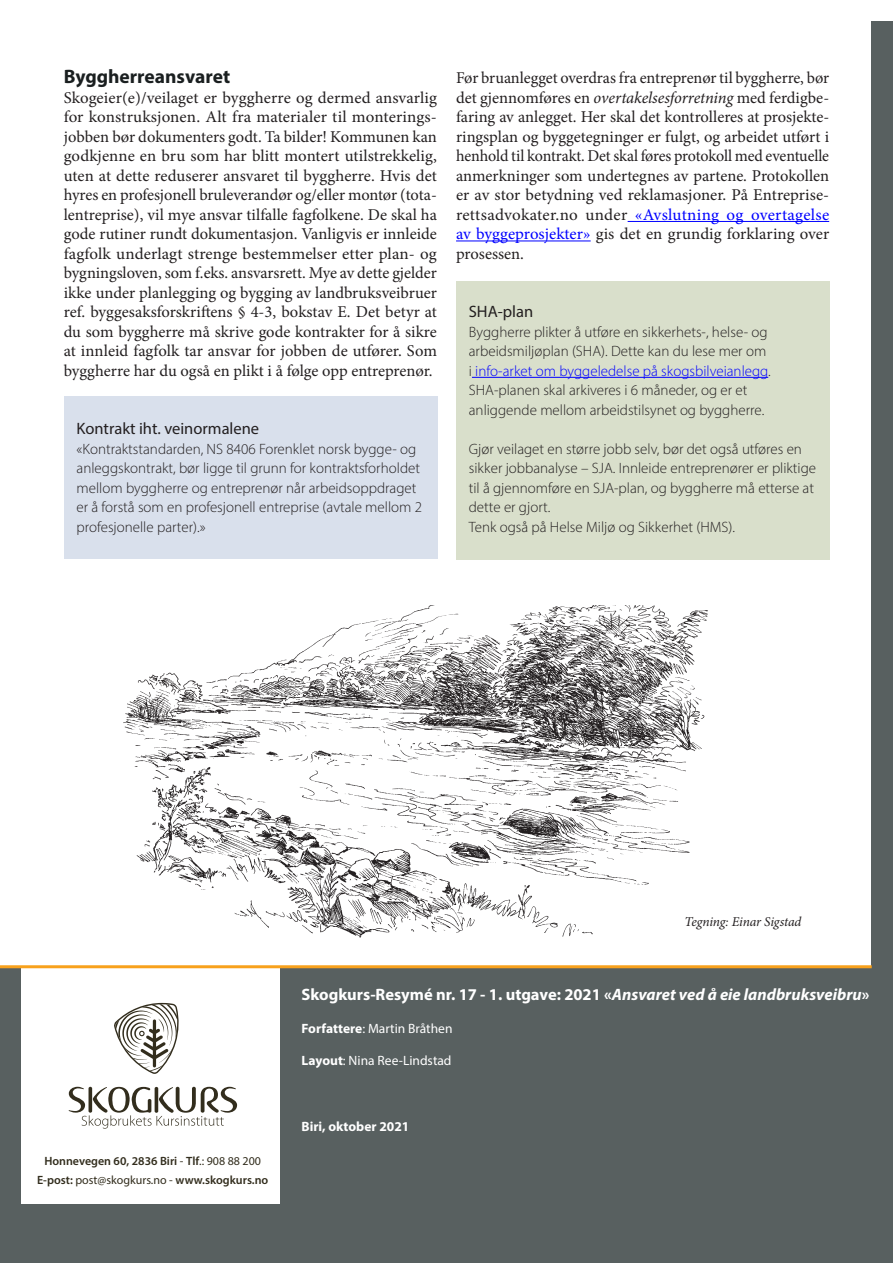
<style>
.page{position:relative;width:893px;height:1263px;background:#fff}
.page>*{position:absolute;margin:0;border:0;box-sizing:border-box;transform-origin:0 0}
.H2_Undertittel{font:700 19.5px "Myriad Pro";color:#1a1f20}
.Brødtekst{font:16.5px/19.5px "Minion Pro";color:#231f20;text-align:justify}
.t1{font:700 16.5px "Myriad Pro";color:#fff}
.Tekstboks{font:16.5px "Myriad Pro";color:#231f20}
.Tekstboks-2{font:300 15px/19.5px "Myriad Pro";color:#231f20}
.t2{font:13.5px "Myriad Pro";color:#fff}
.Billedtekst{font:italic 13.5px "Minion Pro";letter-spacing:-.01em;color:#231f20}
.t3{font:700 13.5px "Myriad Pro";color:#fff}
.t4{font:600 12px/19.5px "Myriad Pro";color:#322d1d;text-align:center}
.s1{font-style:italic}
.s2{color:#00f}
.s3{font-weight:700}
.s4{font-weight:400}
</style>
<div class="page">
<div style="left:872px;top:21px;width:21px;height:1242px;background:#586060"></div>
<div style="left:0;top:1204px;width:872px;height:59px;background:#586060"></div>
<div style="left:0;top:966px;width:21px;height:239px;background:#586060"></div>
<div style="left:280px;top:966px;width:613px;height:268px;background:#586060"></div>
<svg style="left:69px;top:1087px;width:168px;height:41px"></svg>
<svg style="left:114px;top:1003px;width:65px;height:71px"></svg>
<hr style="left:0;top:965px;width:872px;height:3px;background:#f8a11c">
<div style="left:64px;top:396px;width:373px;height:163px;background:#d9e0ec"></div>
<hr style="left:628px;top:221px;width:201px;height:1px;background:#00f">
<hr style="left:456px;top:241px;width:135px;height:1px;background:#00f">
<div style="left:456px;top:281px;width:373px;height:278px;background:#d9dfcb"></div>
<hr style="left:472px;top:377px;width:296px;height:1px;background:#00f">
<img style="left:123px;top:605px;width:585px;height:333px">
<p class="H2_Undertittel" style="left:64px;top:64px;width:168px">Byggherreansvaret</p>
<p class="Brødtekst" style="left:64px;top:88px;width:375px">Skogeier(e)/veilaget er byggherre og dermed ansvarlig for konstruksjonen. Alt fra materialer til monterings&shy;jobben bør dokumenters godt. Ta bilder! Kommunen kan godkjenne en bru som har blitt montert utilstrekkelig, uten at dette reduserer ansvaret til byggherre. Hvis det hyres en profesjonell bruleverandør og/eller montør (tota&shy;lentreprise), vil mye ansvar tilfalle fagfolkene. De skal ha gode rutiner rundt dokumentasjon. Vanligvis er innleide fagfolk underlagt strenge bestemmelser etter plan- og bygningsloven, som f.eks. ansvarsrett. Mye av dette gjelder ikke under planlegging og bygging av landbruksveibruer ref. byggesaksforskriftens § 4-3, bokstav E. Det betyr at du som byggherre må skrive gode kontrakter for å sikre at innleid fagfolk tar ansvar for jobben de utfører. Som byggherre har du også en plikt i å følge opp entreprenør.</p>
<p class="Tekstboks" style="left:77px;top:419px;width:184px">Kontrakt iht. veinormalene</p>
<p class="Tekstboks-2" style="left:77px;top:439px;width:347px">«Kontraktstandarden, NS 8406 Forenklet norsk bygge- og anleggskontrakt, bør ligge til grunn for kontraktsforholdet mellom byggherre og entreprenør når arbeidsoppdraget er å forstå som en profesjonell entreprise (avtale mellom 2 profesjonelle parter).»</p>
<p class="Brødtekst" style="left:456px;top:68px;width:375px;text-align:left">Før bruanlegget overdras fra entreprenør til byggherre, bør det gjennomføres en <span class="s1">overtakelsesforretning</span> med ferdigbe&shy;faring av anlegget. Her skal det kontrolleres at prosjekte&shy;ringsplan og byggetegninger er fulgt, og arbeidet utført i henhold til kontrakt. Det skal føres protokoll med eventuelle anmerkninger som undertegnes av partene. Protokollen er av stor betydning ved reklamasjoner. På Entreprise&shy;rettsadvokater.no under <span class="s2">«Avslutning og overtagelse av byggeprosjekter»</span> gis det en grundig forklaring over prosessen.</p>
<p class="Tekstboks" style="left:469px;top:302px;width:66px">SHA-plan</p>
<p class="Tekstboks-2" style="left:469px;top:322px;width:304px">Byggherre plikter å utføre en sikkerhets-, helse- og arbeidsmiljøplan (SHA). Dette kan du lese mer om i <span class="s2">info-arket om byggeledelse på skogsbilveianlegg</span>.<br>SHA-planen skal arkiveres i 6 måneder, og er et anliggende mellom arbeidstilsynet og byggherre.</p>
<p class="Tekstboks-2" style="left:469px;top:439px;width:349px">Gjør veilaget en større jobb selv, bør det også utføres en sikker jobbanalyse – SJA. Innleide entreprenører er pliktige til å gjennomføre en SJA-plan, og byggherre må etterse at dette er gjort.<br>Tenk også på Helse Miljø og Sikkerhet (HMS).</p>
<p class="Billedtekst" style="left:685px;top:912px;width:118px">Tegning: Einar Sigstad</p>
<p class="t1" style="left:302px;top:984px;width:569px">Skogkurs-Resymé nr. 17 - 1. utgave: 2021 «<span class="s1">Ansvaret ved å eie landbruksveibru</span>»</p>
<p class="t2" style="left:302px;top:1020px;width:152px"><span class="s3">Forfattere</span>: Martin Bråthen</p>
<p class="t2" style="left:302px;top:1052px;width:152px"><span class="s3">Layout</span>: Nina Ree-Lindstad</p>
<p class="t4" style="left:37px;top:1150px;width:233px">Honnevegen 60, 2836 Biri <span class="s4">-</span> Tlf<span class="s4">.: 908 88 200<br></span>E-post: <span class="s4">post@skogkurs.no -</span> www.skogkurs.no</p>
<p class="t3" style="left:302px;top:1117px;width:109px">Biri, oktober 2021</p>
</div>
